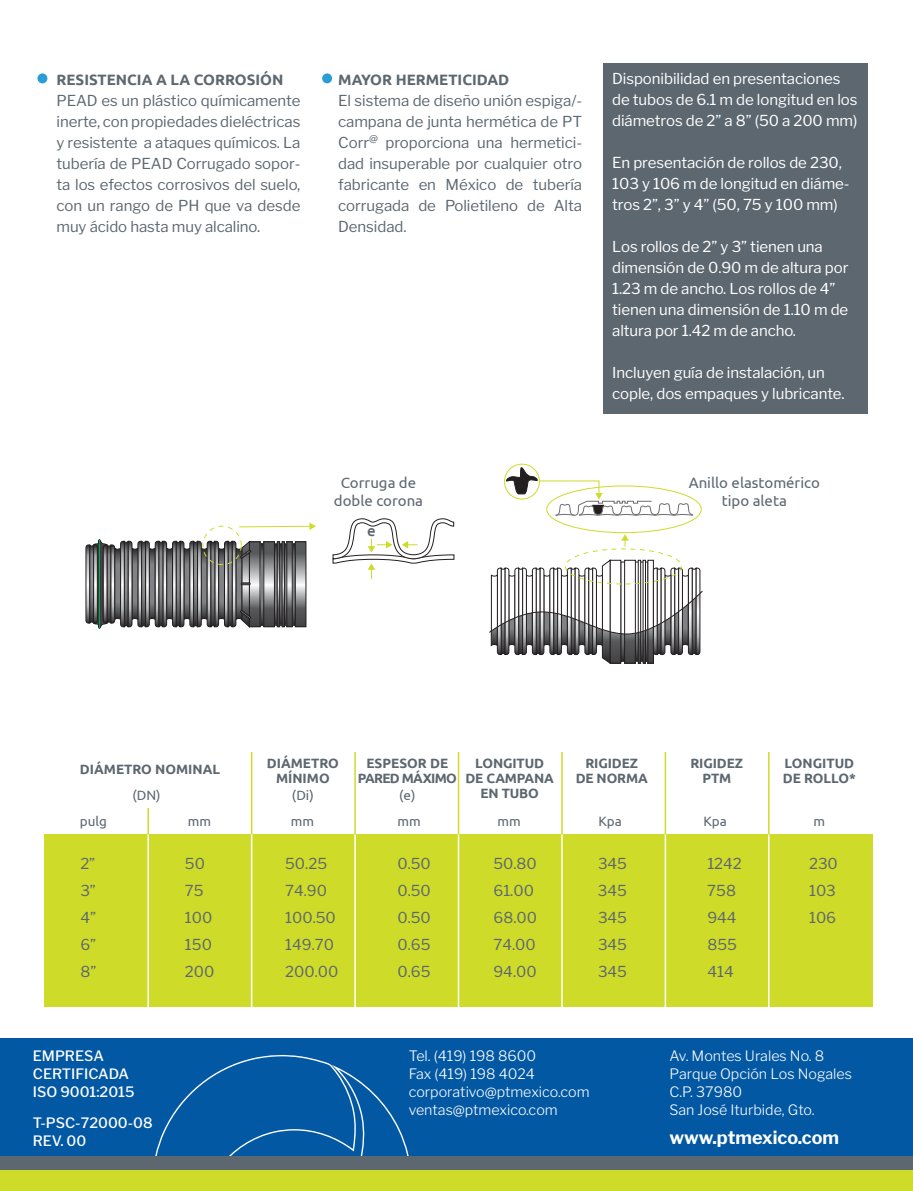
<style>
.page{position:relative;width:913px;height:1191px;background:#fff}
.page>*{position:absolute;margin:0;border:0;box-sizing:border-box;transform-origin:0 0}
.t1{font:700 18px "Libre Franklin";color:#fff}
.t2{font:15px/21px "Libre Franklin";letter-spacing:-.005em;color:#5d6770;text-align:justify}
.t3{font:15px/21px "Libre Franklin";letter-spacing:-.005em;color:#fff}
.t4{font:15px/18px "Ubuntu";color:#5d6770;text-align:center}
.t5{font:700 15px "Ubuntu";color:#5d6770}
.t6{font:500 15px "Ubuntu";color:#5d6770}
.t7{font:300 14.25px/18px "Libre Franklin";color:#fff}
.t8{font:500 14.25px/18px "Libre Franklin";color:#fff}
.t9{font:700 13.5px/15px "Ubuntu";letter-spacing:-.01em;color:#5d6770;text-align:center}
.t10{font:13.5px "Ubuntu";color:#5d6770}
.t11{font:700 13.5px/15px "Ubuntu";letter-spacing:-.03em;color:#5d6770;text-align:center}
</style>
<div class="page">
<div style="left:44px;top:834px;width:828px;height:173px;background:linear-gradient(to right,#cedb2a,#cedb2a)"></div>
<hr style="left:251px;top:752px;width:1px;height:107px;background:#cedb29">
<hr style="left:251px;top:834px;width:1px;height:189px;background:#fff">
<hr style="left:354px;top:752px;width:2px;height:107px;background:#cedb29">
<hr style="left:354px;top:834px;width:2px;height:189px;background:#fff">
<hr style="left:147px;top:808px;width:2px;height:51px;background:#cedb29">
<hr style="left:147px;top:834px;width:2px;height:189px;background:#fff">
<hr style="left:561px;top:752px;width:1px;height:107px;background:#cedb29">
<hr style="left:561px;top:834px;width:1px;height:189px;background:#fff">
<hr style="left:664px;top:752px;width:2px;height:107px;background:#cedb29">
<hr style="left:664px;top:834px;width:2px;height:189px;background:#fff">
<hr style="left:768px;top:752px;width:1px;height:107px;background:#cedb29">
<hr style="left:768px;top:834px;width:1px;height:189px;background:#fff">
<hr style="left:458px;top:752px;width:1px;height:107px;background:#cedb29">
<hr style="left:458px;top:834px;width:1px;height:189px;background:#fff">
<div style="left:0;top:1037px;width:912px;height:151px;background:#0358a3"></div>
<svg style="left:155px;top:1054px;width:254px;height:102px"></svg>
<div style="left:0;top:1157px;width:912px;height:34px;background:#cedb29"></div>
<div style="left:0;top:1156px;width:912px;height:14px;background:#5d6770"></div>
<svg style="left:262px;top:545px;width:31px;height:78px"></svg>
<svg style="left:251px;top:543px;width:7px;height:82px"></svg>
<div style="left:249px;top:541px;width:11px;height:86px;border:1px solid #231f20"></div>
<svg style="left:266px;top:543px;width:6px;height:82px"></svg>
<div style="left:264px;top:541px;width:10px;height:86px;border:1px solid #231f20"></div>
<svg style="left:297px;top:543px;width:7px;height:82px"></svg>
<div style="left:295px;top:541px;width:11px;height:86px;border:1px solid #231f20"></div>
<div style="left:277px;top:541px;width:3px;height:86px;border:1px solid #231f20"></div>
<div style="left:282px;top:541px;width:2px;height:86px;border:1px solid #231f20"></div>
<svg style="left:289px;top:543px;width:1px;height:82px"></svg>
<div style="left:287px;top:541px;width:5px;height:86px;border:1px solid #231f20"></div>
<svg style="left:86px;top:539px;width:165px;height:89px;background:#797b7b"></svg>
<svg style="left:239px;top:522px;width:77px;height:8px"></svg>
<div style="left:202px;top:526px;width:40px;height:39px;border:1px dashed #cedb29;border-radius:50%"></div>
<svg style="left:489px;top:534px;width:214px;height:129px"></svg>
<svg style="left:332px;top:518px;width:123px;height:61px"></svg>
<div style="left:504px;top:464px;width:36px;height:35px;border:1px solid #cedb29;border-radius:50%"></div>
<svg style="left:506px;top:467px;width:188px;height:49px"></svg>
<div style="left:37px;top:73px;width:10px;height:10px;background:#2a9dd4;border-radius:50%"></div>
<div style="left:322px;top:73px;width:10px;height:10px;background:#2a9dd4;border-radius:50%"></div>
<div style="left:603px;top:63px;width:264px;height:350px;background:#5d6770"></div>
<p class="t5" style="left:56px;top:70px;width:228px">RESISTENCIA A LA CORROSIÓN</p>
<p class="t2" style="left:56px;top:90px;width:245px">PEAD es un plástico químicamente inerte, con propiedades dieléctricas y resistente a ataques químicos. La tubería de PEAD Corrugado sopor&shy;ta los efectos corrosivos del suelo, con un rango de PH que va desde muy ácido hasta muy alcalino.</p>
<p class="t5" style="left:338px;top:70px;width:173px">MAYOR HERMETICIDAD</p>
<p class="t2" style="left:338px;top:90px;width:245px">El sistema de diseño unión espiga/- campana de junta hermética de PT Corr<sup>@</sup> proporciona una hermetici&shy;dad insuperable por cualquier otro fabricante en México de tubería corrugada de Polietileno de Alta Densidad.</p>
<p class="t4" style="left:334px;top:473px;width:91px">Corruga de doble corona</p>
<p class="t6" style="left:367px;top:521px;width:10px">e</p>
<p class="t3" style="left:612px;top:68px;width:247px">Disponibilidad en presentaciones de tubos de 6.1 m de longitud en los diámetros de 2” a 8” (50 a 200 mm)</p>
<p class="t3" style="left:612px;top:152px;width:239px">En presentación de rollos de 230,<br>103 y 106 m de longitud en diáme&shy;tros 2”, 3” y 4” (50, 75 y 100 mm)</p>
<p class="t3" style="left:612px;top:236px;width:238px">Los rollos de 2” y 3” tienen una dimensión de 0.90 m de altura por<br>1.23 m de ancho. Los rollos de 4” tienen una dimensión de 1.10 m de altura por 1.42 m de ancho.</p>
<p class="t3" style="left:612px;top:362px;width:234px">Incluyen guía de instalación, un cople, dos empaques y lubricante.</p>
<p class="t4" style="left:688px;top:473px;width:133px">Anillo elastomérico tipo aleta</p>
<p class="t9" style="left:267px;top:755px;width:73px">DIÁMETRO<br>MÍNIMO</p>
<p class="t11" style="left:358px;top:755px;width:100px">ESPESOR DE<br>PARED MÁXIMO</p>
<p class="t9" style="left:465px;top:755px;width:90px">LONGITUD<br>DE CAMPANA<br>EN TUBO</p>
<p class="t9" style="left:575px;top:755px;width:74px">RIGIDEZ<br>DE NORMA</p>
<p class="t9" style="left:80px;top:761px;width:141px">DIÁMETRO NOMINAL</p>
<p class="t10" style="left:132px;top:787px;width:30px">(DN)</p>
<p class="t10" style="left:292px;top:787px;width:23px">(Di)</p>
<p class="t10" style="left:80px;top:813px;width:29px">pulg</p>
<p class="t10" style="left:188px;top:813px;width:25px">mm</p>
<p class="t10" style="left:291px;top:813px;width:25px">mm</p>
<p class="t10" style="left:397px;top:813px;width:25px">mm</p>
<p class="t10" style="left:497px;top:813px;width:25px">mm</p>
<p class="t10" style="left:598px;top:813px;width:25px">Kpa</p>
<p class="t10" style="left:399px;top:787px;width:18px">(e)</p>
<p class="t9" style="left:690px;top:755px;width:54px">RIGIDEZ<br>PTM</p>
<p class="t10" style="left:703px;top:813px;width:25px">Kpa</p>
<p class="t9" style="left:782px;top:755px;width:75px;text-align:left">LONGITUD<br>DE ROLLO*</p>
<p class="t10" style="left:813px;top:813px;width:13px">m</p>
<p class="t2" style="left:80px;top:853px;width:16px">2”</p>
<p class="t2" style="left:185px;top:853px;width:22px">50</p>
<p class="t2" style="left:285px;top:853px;width:43px">50.25</p>
<p class="t2" style="left:397px;top:853px;width:35px">0.50</p>
<p class="t2" style="left:493px;top:853px;width:45px">50.80</p>
<p class="t2" style="left:598px;top:853px;width:31px">345</p>
<p class="t2" style="left:707px;top:853px;width:36px">1242</p>
<p class="t2" style="left:809px;top:853px;width:30px">230</p>
<p class="t2" style="left:80px;top:880px;width:17px">3”</p>
<p class="t2" style="left:185px;top:880px;width:20px">75</p>
<p class="t2" style="left:285px;top:880px;width:43px">74.90</p>
<p class="t2" style="left:397px;top:880px;width:35px">0.50</p>
<p class="t2" style="left:493px;top:880px;width:42px">61.00</p>
<p class="t2" style="left:598px;top:880px;width:31px">345</p>
<p class="t2" style="left:707px;top:880px;width:30px">758</p>
<p class="t2" style="left:809px;top:880px;width:28px">103</p>
<p class="t2" style="left:80px;top:907px;width:17px">4”</p>
<p class="t2" style="left:185px;top:907px;width:29px">100</p>
<p class="t2" style="left:285px;top:907px;width:52px">100.50</p>
<p class="t2" style="left:397px;top:907px;width:35px">0.50</p>
<p class="t2" style="left:493px;top:907px;width:45px">68.00</p>
<p class="t2" style="left:598px;top:907px;width:31px">345</p>
<p class="t2" style="left:707px;top:907px;width:31px">944</p>
<p class="t2" style="left:809px;top:907px;width:29px">106</p>
<p class="t2" style="left:80px;top:934px;width:17px">6”</p>
<p class="t2" style="left:185px;top:934px;width:29px">150</p>
<p class="t2" style="left:285px;top:934px;width:50px">149.70</p>
<p class="t2" style="left:397px;top:934px;width:35px">0.65</p>
<p class="t2" style="left:493px;top:934px;width:44px">74.00</p>
<p class="t2" style="left:598px;top:934px;width:31px">345</p>
<p class="t2" style="left:707px;top:934px;width:31px">855</p>
<p class="t2" style="left:80px;top:961px;width:17px">8”</p>
<p class="t2" style="left:185px;top:961px;width:31px">200</p>
<p class="t2" style="left:285px;top:961px;width:55px">200.00</p>
<p class="t2" style="left:397px;top:961px;width:35px">0.65</p>
<p class="t2" style="left:493px;top:961px;width:45px">94.00</p>
<p class="t2" style="left:598px;top:961px;width:31px">345</p>
<p class="t2" style="left:707px;top:961px;width:28px">414</p>
<p class="t8" style="left:33px;top:1047px;width:103px">EMPRESA<br>CERTIFICADA<br>ISO 9001:2015</p>
<p class="t8" style="left:33px;top:1113px;width:121px">T-PSC-72000-08<br>REV. 00</p>
<p class="t7" style="left:409px;top:1047px;width:182px">Tel. (419) 198 8600<br>Fax (419) 198 4024 corporativo@ptmexico.com ventas@ptmexico.com</p>
<p class="t7" style="left:669px;top:1047px;width:184px">Av. Montes Urales No. 8<br>Parque Opción Los Nogales<br>C.P. 37980<br>San José Iturbide, Gto.</p>
<p class="t1" style="left:669px;top:1126px;width:171px">www.ptmexico.com</p>
</div>
